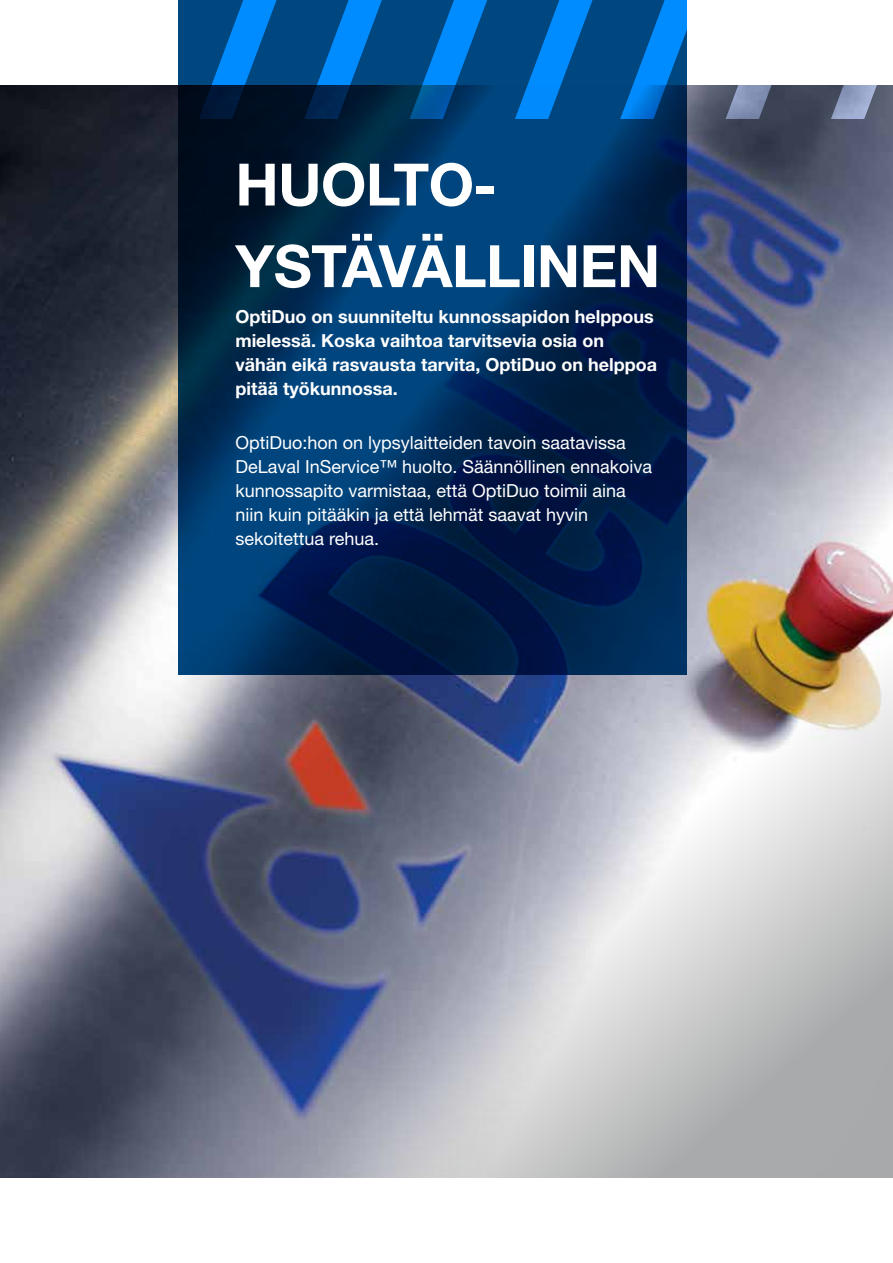
<style>
.page{position:relative;width:893px;height:1263px;background:#fff}
.page>*{position:absolute;margin:0;border:0;box-sizing:border-box;transform-origin:0 0}
.t1{font:700 291.75px "Helvetica Neue LT Std";color:#fff}
.t2{font:700 58.5px/81.6px "Helvetica Neue LT Std";letter-spacing:-.01em;color:#fff}
.t3{font:18px/24px "Helvetica Neue LT Std";color:#fff}
.t4{font:700 18px/24px "Helvetica Neue LT Std";color:#fff}
</style>
<div class="page">
<img style="left:0;top:85px;width:893px;height:1093px">
<svg style="left:178px;top:0;width:509px;height:675px;background:#002d5a"></svg>
<h1 class="t1" style="left:202px;top:-170px;width:742px">///////</h1>
<h2 class="t2" style="left:235px;top:143px;width:426px">HUOLTO-<br>YSTÄVÄLLINEN</h2>
<p class="t4" style="left:235px;top:304px;width:423px">OptiDuo on suunniteltu kunnossapidon helppous mielessä. Koska vaihtoa tarvitsevia osia on vähän eikä rasvausta tarvita, OptiDuo on helppoa pitää työkunnossa.</p>
<p class="t3" style="left:235px;top:430px;width:418px">OptiDuo:hon on lypsylaitteiden tavoin saatavissa DeLaval InService™ huolto. Säännöllinen ennakoiva kunnossapito varmistaa, että OptiDuo toimii aina niin kuin pitääkin ja että lehmät saavat hyvin sekoitettua rehua.</p>
</div>
